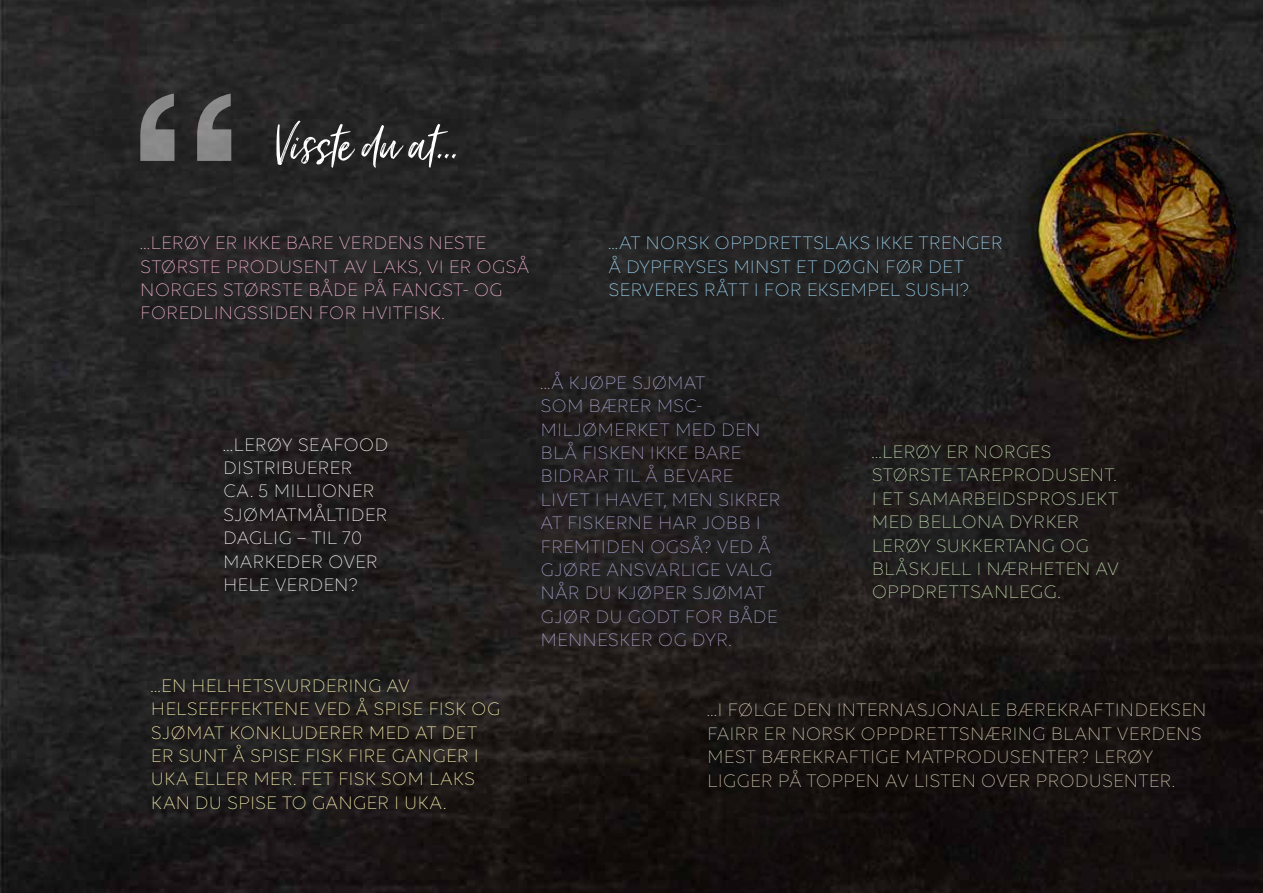
<style>
.page{position:relative;width:1263px;height:893px;background:#fff}
.page>*{position:absolute;margin:0;border:0;box-sizing:border-box;transform-origin:0 0}
.t1{font:63px "Just Lovely";letter-spacing:-.015em;color:#fff}
.t2{font:300 19.5px/23.4px "Volte";color:#a7a3cc}
.t3{font:300 19.5px/23.4px "Volte";color:#d4c8b1}
.t4{font:300 19.5px/23.4px "Volte";color:#fff7b2}
.t5{font:300 19.5px/23.4px "Volte";color:#c2daaf}
.t6{font:300 19.5px/23.4px "Volte";color:#f5b5d2}
.t7{font:300 19.5px/23.4px "Volte";color:#a1daf8}
.t8{font:300 19.5px/23.4px "Volte";color:#fff}
</style>
<div class="page">
<img style="left:1144px;top:0;width:119px;height:893px">
<img style="left:0;top:0;width:1144px;height:893px">
<svg style="left:140px;top:94px;width:91px;height:67px;background:#5b5b5b"></svg>
<h1 class="t1" style="left:275px;top:107px;width:187px">Visste du at...</h1>
<p class="t6" style="left:140px;top:231px;width:390px">…LERØY ER IKKE BARE VERDENS NESTE STØRSTE PRODUSENT AV LAKS, VI ER OGSÅ NORGES STØRSTE BÅDE PÅ FANGST- OG FOREDLINGSSIDEN FOR HVITFISK.</p>
<p class="t7" style="left:608px;top:231px;width:396px">...AT NORSK OPPDRETTSLAKS IKKE TRENGER<br>Å DYPFRYSES MINST ET DØGN FØR DET<br>SERVERES RÅTT I FOR EKSEMPEL SUSHI?</p>
<p class="t8" style="left:223px;top:432px;width:167px">…LERØY SEAFOOD<br>DISTRIBUERER<br>CA. 5 MILLIONER<br>SJØMATMÅLTIDER<br>DAGLIG – TIL 70<br>MARKEDER OVER<br>HELE VERDEN?</p>
<p class="t4" style="left:151px;top:673px;width:351px">…EN HELHETSVURDERING AV<br>HELSEEFFEKTENE VED Å SPISE FISK OG<br>SJØMAT KONKLUDERER MED AT DET<br>ER SUNT Å SPISE FISK FIRE GANGER I<br>UKA ELLER MER. FET FISK SOM LAKS<br>KAN DU SPISE TO GANGER I UKA.</p>
<p class="t2" style="left:541px;top:370px;width:241px">...Å KJØPE SJØMAT<br>SOM BÆRER MSC-<br>MILJØMERKET MED DEN<br>BLÅ FISKEN IKKE BARE<br>BIDRAR TIL Å BEVARE<br>LIVET I HAVET, MEN SIKRER<br>AT FISKERNE HAR JOBB I<br>FREMTIDEN OGSÅ? VED Å<br>GJØRE ANSVARLIGE VALG<br>NÅR DU KJØPER SJØMAT<br>GJØR DU GODT FOR BÅDE<br>MENNESKER OG DYR.</p>
<p class="t5" style="left:872px;top:440px;width:249px">…LERØY ER NORGES<br>STØRSTE TAREPRODUSENT.<br>I ET SAMARBEIDSPROSJEKT<br>MED BELLONA DYRKER<br>LERØY SUKKERTANG OG<br>BLÅSKJELL I NÆRHETEN AV<br>OPPDRETTSANLEGG.</p>
<p class="t3" style="left:707px;top:698px;width:501px">…I FØLGE DEN INTERNASJONALE BÆREKRAFTINDEKSEN FAIRR ER NORSK OPPDRETTSNÆRING BLANT VERDENS MEST BÆREKRAFTIGE MATPRODUSENTER? LERØY LIGGER PÅ TOPPEN AV LISTEN OVER PRODUSENTER.</p>
</div>
